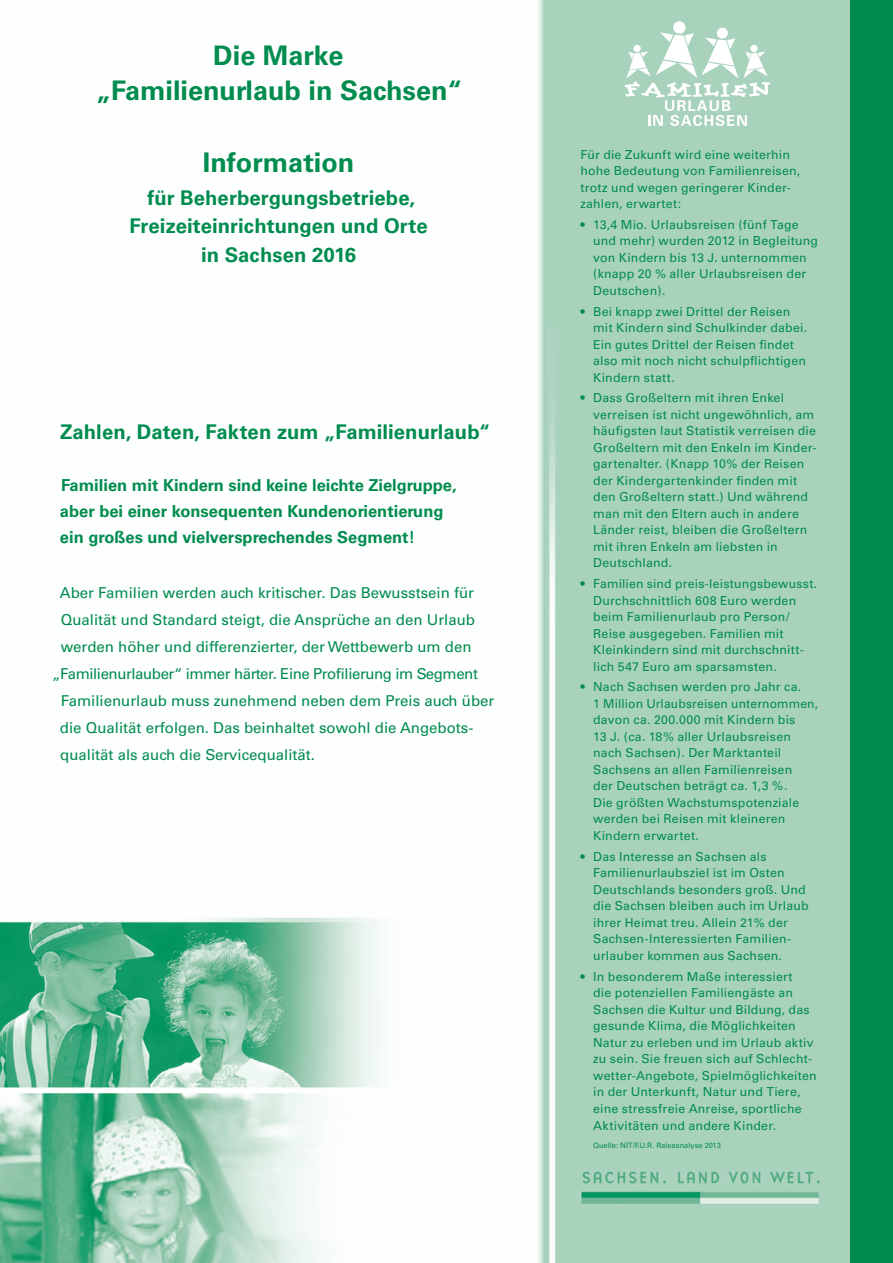
<style>
.page{position:relative;width:893px;height:1263px;background:#fff}
.page>*{position:absolute;margin:0;border:0;box-sizing:border-box;transform-origin:0 0}
.Überschrift{font:700 27px "Univers";color:#008c4e}
.Überschrift-2{font:700 20.25px/28.5px "Univers";letter-spacing:.005em;color:#008c4e;text-align:center}
.Überschrift-3{font:700 16.5px/26.2px "Univers";color:#008c4e}
.Text_allgemein{font:15px "Univers";color:#008c4e}
.Text_allgemein-2{font:15px "Univers";letter-spacing:-.03em;color:#008c4e}
.Text_Aufzählung{font:12.3px/16.5px "Univers";letter-spacing:.015em;color:#008c4e}
.t1{font:7.5px "Univers";color:#008c4e}
</style>
<div class="page">
<img style="left:0;top:0;width:850px;height:1263px">
<div style="left:673px;top:21px;width:13px;height:13px;background:#fff;border-radius:50%"></div>
<div style="left:717px;top:28px;width:11px;height:11px;background:#fff;border-radius:50%"></div>
<svg style="left:625px;top:32px;width:145px;height:94px"></svg>
<div style="left:850px;top:0;width:43px;height:1263px;background:#008c4e"></div>
<p class="Überschrift" style="left:213px;top:39px;width:132px">Die Marke</p>
<p class="Überschrift" style="left:96px;top:75px;width:368px">„Familienurlaub in Sachsen“</p>
<p class="Überschrift" style="left:203px;top:146px;width:153px">Information</p>
<p class="Überschrift-2" style="left:129px;top:183px;width:300px">für Beherbergungsbetriebe,<br>Freizeiteinrichtungen und Orte in Sachsen 2016</p>
<p class="Überschrift-2" style="left:60px;top:418px;width:432px">Zahlen, Daten, Fakten zum „Familienurlaub“</p>
<p class="Überschrift-3" style="left:60px;top:472px;width:398px">Familien mit Kindern sind keine leichte Zielgruppe, aber bei einer konsequenten Kundenorientierung ein großes und vielversprechendes Segment!</p>
<p class="Text_allgemein" style="left:60px;top:583px;width:416px">Aber Familien werden auch kritischer. Das Bewusstsein für</p>
<p class="Text_allgemein" style="left:61px;top:610px;width:416px">Qualität und Standard steigt, die Ansprüche an den Urlaub</p>
<p class="Text_allgemein" style="left:61px;top:637px;width:412px">werden höher und differenzierter, der Wettbewerb um den</p>
<p class="Text_allgemein-2" style="left:52px;top:664px;width:427px">„Familienurlauber“ immer härter. Eine Profilierung im Segment</p>
<p class="Text_allgemein" style="left:61px;top:691px;width:435px">Familienurlaub muss zunehmend neben dem Preis auch über</p>
<p class="Text_allgemein" style="left:60px;top:718px;width:415px">die Qualität erfolgen. Das beinhaltet sowohl die Angebots-</p>
<p class="Text_allgemein" style="left:60px;top:745px;width:256px">qualität als auch die Servicequalität.</p>
<p class="Text_Aufzählung" style="left:580px;top:146px;width:221px">Für die Zukunft wird eine weiterhin hohe Bedeutung von Familienreisen, trotz und wegen geringerer Kinder&shy;zahlen, erwartet:</p>
<p class="Text_Aufzählung" style="left:593px;top:216px;width:226px;text-indent:-13px">• 13,4 Mio. Urlaubsreisen (fünf Tage und mehr) wurden 2012 in Begleitung von Kindern bis 13 J. unternommen (knapp 20 % aller Urlaubsreisen der<br>Deutschen).</p>
<p class="Text_Aufzählung" style="left:593px;top:303px;width:215px;text-indent:-13px">• Bei knapp zwei Drittel der Reisen mit Kindern sind Schulkinder dabei.<br>Ein gutes Drittel der Reisen findet also mit noch nicht schulpflichtigen<br>Kindern statt.</p>
<p class="Text_Aufzählung" style="left:593px;top:390px;width:225px;text-indent:-13px">• Dass Großeltern mit ihren Enkel verreisen ist nicht ungewöhnlich, am häufigsten laut Statistik verreisen die Großeltern mit den Enkeln im Kinder&shy;gartenalter. (Knapp 10% der Reisen der Kindergartenkinder finden mit den Großeltern statt.) Und während man mit den Eltern auch in andere Länder reist, bleiben die Großeltern mit ihren Enkeln am liebsten in Deutschland.</p>
<p class="Text_Aufzählung" style="left:593px;top:576px;width:225px;text-indent:-13px">• Familien sind preis-leistungsbewusst.<br>Durchschnittlich 608 Euro werden beim Familienurlaub pro Person/ Reise ausgegeben. Familien mit Kleinkindern sind mit durchschnitt&shy;lich 547 Euro am sparsamsten.</p>
<p class="Text_Aufzählung" style="left:593px;top:679px;width:226px;text-indent:-13px">• Nach Sachsen werden pro Jahr ca.<br>1 Million Urlaubsreisen unternommen, davon ca. 200.000 mit Kindern bis<br>13 J. (ca. 18% aller Urlaubsreisen nach Sachsen). Der Marktanteil<br>Sachsens an allen Familienreisen<br>der Deutschen beträgt ca. 1,3 %.<br>Die größten Wachstumspotenziale werden bei Reisen mit kleineren<br>Kindern erwartet.</p>
<p class="Text_Aufzählung" style="left:593px;top:848px;width:217px;text-indent:-13px">• Das Interesse an Sachsen als Familienurlaubsziel ist im Osten Deutschlands besonders groß. Und die Sachsen bleiben auch im Urlaub ihrer Heimat treu. Allein 21% der Sachsen-Interessierten Familien&shy;urlauber kommen aus Sachsen.</p>
<p class="Text_Aufzählung" style="left:593px;top:968px;width:225px;text-indent:-13px">• In besonderem Maße interessiert<br>die potenziellen Familiengäste an Sachsen die Kultur und Bildung, das gesunde Klima, die Möglichkeiten Natur zu erleben und im Urlaub aktiv zu sein. Sie freuen sich auf Schlecht&shy;wetter-Angebote, Spielmöglichkeiten in der Unterkunft, Natur und Tiere, eine stressfreie Anreise, sportliche Aktivitäten und andere Kinder.</p>
<p class="t1" style="left:593px;top:1140px;width:129px">Quelle: NIT/F.U.R. Reiseanalyse 2013</p>
</div>
